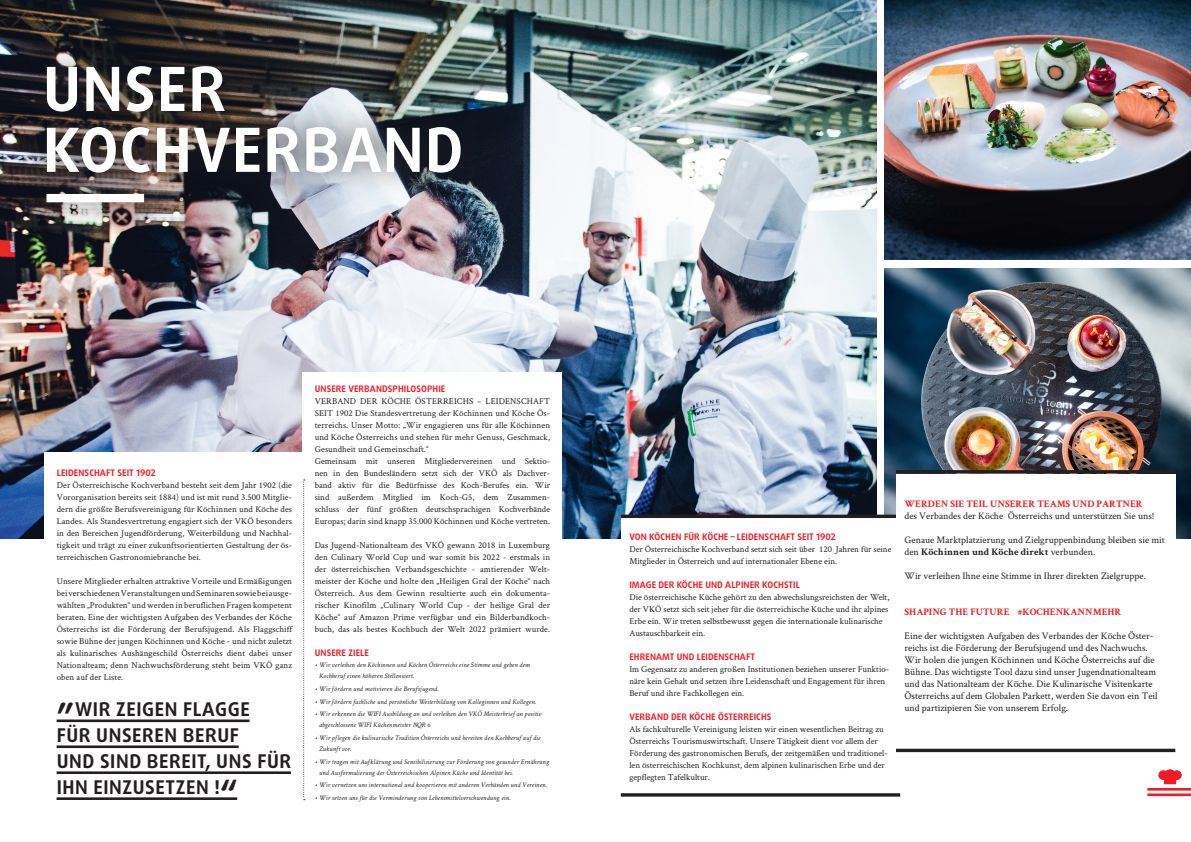
<style>
.page{position:relative;width:1191px;height:842px;background:#fff}
.page>*{position:absolute;margin:0;border:0;box-sizing:border-box;transform-origin:0 0}
.t1{font:700 60.9px/60.9px "Daxline Pro";letter-spacing:.02em;color:#fff}
.t2{font:700 18.9px/25.9px "Daxline Pro";letter-spacing:.03em;color:#231f20}
.t3{font:10px/12px "Crimson Text";color:#231f20}
.t4{font:700 10px "Crimson Text";color:#ee1c27}
.t5{font:9px/12px "Crimson Text";color:#231f20}
.t6{font:700 9px "Daxline Pro";letter-spacing:.01em;color:#ee1c27}
.t7{font:italic 7px/11px "Crimson Text";letter-spacing:.01em;color:#231f20}
.s1{font-size:33.5px}
.s2{font-weight:700}
</style>
<div class="page">
<img style="left:0;top:0;width:876px;height:539px">
<img style="left:884px;top:0;width:307px;height:260px">
<img style="left:884px;top:268px;width:307px;height:271px">
<hr style="left:57px;top:719px;width:192px;height:3px;background:#231f20">
<hr style="left:57px;top:745px;width:182px;height:3px;background:#231f20">
<hr style="left:57px;top:771px;width:234px;height:3px;background:#231f20">
<hr style="left:57px;top:797px;width:180px;height:3px;background:#231f20">
<div style="left:20px;top:41px;width:466px;height:188px;background:#231f20;opacity:.75"></div>
<div style="left:46px;top:194px;width:98px;height:8px;background:#fff"></div>
<hr style="left:1147px;top:793px;width:44px;height:3px;background:#ee1c27">
<hr style="left:1147px;top:788px;width:44px;height:3px;background:#ee1c27">
<svg style="left:1158px;top:769px;width:23px;height:15px"></svg>
<div style="left:621px;top:518px;width:279px;height:276px;background:#fff"></div>
<hr style="left:621px;top:515px;width:279px;height:3px;background:#231f20">
<svg style="left:621px;top:793px;width:279px;height:4px"></svg>
<div style="left:302px;top:372px;width:259px;height:215px;background:#fff"></div>
<div style="left:45px;top:452px;width:259px;height:215px;background:#fff"></div>
<svg style="left:303px;top:480px;width:2px;height:320px"></svg>
<div style="left:896px;top:474px;width:279px;height:275px;background:#fff"></div>
<hr style="left:896px;top:470px;width:279px;height:3px;background:#231f20">
<hr style="left:896px;top:749px;width:279px;height:3px;background:#231f20">
<h1 class="t1" style="left:43px;top:59px;width:422px">UNSER<br>KOCHVERBAND</h1>
<p class="t6" style="left:57px;top:467px;width:101px">LEIDENSCHAFT SEIT 1902</p>
<p class="t5" style="left:57px;top:479px;width:237px;text-align:justify">Der Österreichische Kochverband besteht seit dem Jahr 1902 (die Vororganisation bereits seit 1884) und ist mit rund 3.500 Mitglie&shy;dern die größte Berufsvereinigung für Köchinnen und Köche des Landes. Als Standesvertretung engagiert sich der VKÖ besonders in den Bereichen Jugendförderung, Weiterbildung und Nachhal&shy;tigkeit und trägt zu einer zukunftsorientierten Gestaltung der ös&shy;terreichischen Gastronomiebranche bei.</p>
<p class="t5" style="left:57px;top:575px;width:237px;text-align:justify">Unsere Mitglieder erhalten attraktive Vorteile und Ermäßigungen bei verschiedenen Veranstaltungen und Seminaren sowie bei ausge&shy;wählten „Produkten“ und werden in beruflichen Fragen kompetent beraten. Eine der wichtigsten Aufgaben des Verbandes der Köche Österreichs ist die Förderung der Berufsjugend. Als Flaggschiff sowie Bühne der jungen Köchinnen und Köche - und nicht zuletzt als kulinarisches Aushängeschild Österreichs dient dabei unser Nationalteam; denn Nachwuchsförderung steht beim VKÖ ganz oben auf der Liste.</p>
<h2 class="t2" style="left:57px;top:696px;width:236px"><span class="s1">”</span>WIR ZEIGEN FLAGGE<br>FÜR UNSEREN BERUF<br>UND SIND BEREIT, UNS FÜR<br>IHN EINZUSETZEN !<span class="s1">“</span></h2>
<p class="t6" style="left:315px;top:383px;width:132px">UNSERE VERBANDSPHILOSOPHIE</p>
<p class="t5" style="left:315px;top:395px;width:237px">VERBAND DER KÖCHE ÖSTERREICHS – LEIDENSCHAFT SEIT 1902 Die Standesvertretung der Köchinnen und Köche Ös&shy;terreichs. Unser Motto: „Wir engagieren uns für alle Köchinnen und Köche Österreichs und stehen für mehr Genuss, Geschmack, Gesundheit und Gemeinschaft.“<br>Gemeinsam mit unseren Mitgliedervereinen und Sektio&shy;nen in den Bundesländern setzt sich der VKÖ als Dachver&shy;band aktiv für die Bedürfnisse des Koch-Berufes ein. Wir sind außerdem Mitglied im Koch-G5, dem Zusammen&shy;schluss der fünf größten deutschsprachigen Kochverbände Europas; darin sind knapp 35.000 Köchinnen und Köche vertreten.</p>
<p class="t5" style="left:315px;top:539px;width:237px;text-align:justify">Das Jugend-Nationalteam des VKÖ gewann 2018 in Luxemburg den Culinary World Cup und war somit bis 2022 - erstmals in der österreichischen Verbandsgeschichte - amtierender Welt&shy;meister der Köche und holte den „Heiligen Gral der Köche“ nach Österreich. Aus dem Gewinn resultierte auch ein dokumenta&shy;rischer Kinofilm „Culinary World Cup - der heilige Gral der Köche“ auf Amazon Prime verfügbar und ein Bilderbandkoch&shy;buch, das als bestes Kochbuch der Welt 2022 prämiert wurde.</p>
<p class="t6" style="left:315px;top:647px;width:56px">UNSERE ZIELE</p>
<p class="t7" style="left:319px;top:659px;width:213px;text-indent:-4px">• Wir verleihen den Köchinnen und Köchen Österreichs eine Stimme und geben dem<br>Kochberuf einen höheren Stellenwert.</p>
<p class="t7" style="left:315px;top:683px;width:125px">• Wir fördern und motivieren die Berufsjugend.</p>
<p class="t7" style="left:315px;top:696px;width:223px">• Wir fördern fachliche und persönliche Weiterbildung von Kolleginnen und Kollegen.</p>
<p class="t7" style="left:319px;top:708px;width:224px;text-indent:-4px">• Wir erkennen die WIFI Ausbildung an und verleihen den VKÖ Meisterbrief an positiv abgeschlossene WIFI Küchenmeister NQR 6</p>
<p class="t7" style="left:319px;top:732px;width:223px;text-indent:-4px">• Wir pflegen die kulinarische Tradition Österreichs und bereiten den Kochberuf auf die<br>Zukunft vor.</p>
<p class="t7" style="left:319px;top:756px;width:231px;text-indent:-4px">• Wir tragen mit Aufklärung und Sensibilisierung zur Förderung von gesunder Ernährung und Ausformulierung der Österreichischen Alpinen Küche und Identität bei.</p>
<p class="t7" style="left:315px;top:780px;width:233px">• Wir vernetzen uns international und kooperieren mit anderen Verbänden und Vereinen.</p>
<p class="t7" style="left:315px;top:792px;width:197px">• Wir setzen uns für die Verminderung von Lebensmittelverschwendung ein.</p>
<p class="t6" style="left:629px;top:530px;width:208px">VON KÖCHEN FÜR KÖCHE – LEIDENSCHAFT SEIT 1902</p>
<p class="t5" style="left:629px;top:542px;width:264px">Der Österreichische Kochverband setzt sich seit über 120 Jahren für seine<br>Mitglieder in Österreich und auf internationaler Ebene ein.</p>
<p class="t6" style="left:629px;top:578px;width:172px">IMAGE DER KÖCHE UND ALPINER KOCHSTIL</p>
<p class="t5" style="left:629px;top:590px;width:262px">Die österreichische Küche gehört zu den abwechslungsreichsten der Welt, der VKÖ setzt sich seit jeher für die österreichische Küche und ihr alpines Erbe ein. Wir treten selbstbewusst gegen die internationale kulinarische Austauschbarkeit ein.</p>
<p class="t6" style="left:629px;top:650px;width:127px">EHRENAMT UND LEIDENSCHAFT</p>
<p class="t5" style="left:629px;top:662px;width:261px">Im Gegensatz zu anderen großen Institutionen beziehen unserer Funktio&shy;näre kein Gehalt und setzen ihre Leidenschaft und Engagement für ihren<br>Beruf und ihre Fachkollegen ein.</p>
<p class="t6" style="left:629px;top:710px;width:144px">VERBAND DER KÖCHE ÖSTERREICHS</p>
<p class="t5" style="left:629px;top:722px;width:260px">Als fachkulturelle Vereinigung leisten wir einen wesentlichen Beitrag zu Österreichs Tourismuswirtschaft. Unsere Tätigkeit dient vor allem der Förderung des gastronomischen Berufs, der zeitgemäßen und traditionel&shy;len österreichischen Kochkunst, dem alpinen kulinarischen Erbe und der gepflegten Tafelkultur.</p>
<p class="t4" style="left:904px;top:498px;width:240px">WERDEN SIE TEIL UNSERER TEAMS UND PARTNER</p>
<p class="t3" style="left:904px;top:509px;width:252px">des Verbandes der Köche Österreichs und unterstützen Sie uns!</p>
<p class="t3" style="left:904px;top:533px;width:262px">Genaue Marktplatzierung und Zielgruppenbindung bleiben sie mit den <span class="s2">Köchinnen und Köche direkt</span> verbunden.</p>
<p class="t3" style="left:904px;top:569px;width:243px">Wir verleihen Ihne eine Stimme in Ihrer direkten Zielgruppe.</p>
<p class="t4" style="left:904px;top:606px;width:218px">SHAPING THE FUTURE #KOCHENKANNMEHR</p>
<p class="t3" style="left:904px;top:629px;width:255px">Eine der wichtigsten Aufgaben des Verbandes der Köche Öster&shy;reichs ist die Förderung der Berufsjugend und des Nachwuchs.<br>Wir holen die jungen Köchinnen und Köche Österreichs auf die Bühne. Das wichtigste Tool dazu sind unser Jugendnationalteam und das Nationalteam der Köche. Die Kulinarische Visitenkarte Österreichs auf dem Globalen Parkett, werden Sie davon ein Teil und partizipieren Sie von unserem Erfolg.</p>
</div>
